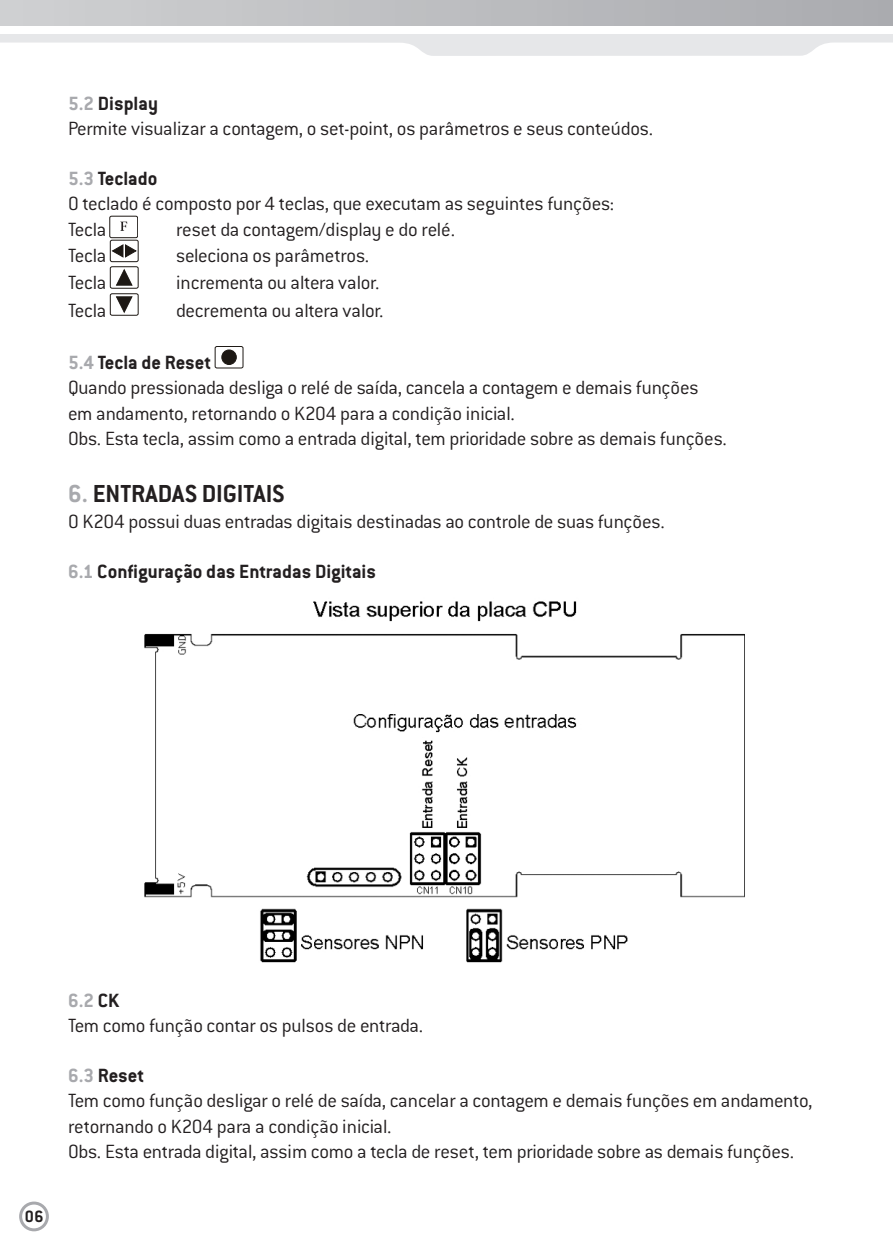
<style>
.page{position:relative;width:893px;height:1259px;background:#fff}
.page>*{position:absolute;margin:0;border:0;box-sizing:border-box;transform-origin:0 0}
.t1{font:700 27px "Conduit ITC";color:#231f20}
.t2{font:300 21px/25.2px "Conduit ITC";letter-spacing:-.015em;color:#231f20}
.t3{font:700 21px "Conduit ITC";color:#231f20}
.t4{font:700 18px "Conduit ITC";color:#231f20}
.s1{font-weight:700;color:#a8a9ad}
.s2{font-weight:700}
.s3{color:#a8a9ad}
</style>
<div class="page">
<div style="left:0;top:0;width:893px;height:26px;background:linear-gradient(to right,#cfd0d2,#aaabaf)"></div>
<div style="left:19px;top:1201px;width:30px;height:30px;border:3px solid #a8a9ad;border-radius:50%"></div>
<svg style="left:0;top:34px;width:893px;height:22px"></svg>
<div style="left:110px;top:240px;width:28px;height:22px;border:1px solid #1d1814;border-radius:2px"></div>
<svg style="left:112px;top:244px;width:25px;height:14px"></svg>
<div style="left:110px;top:266px;width:28px;height:22px;border:1px solid #1d1814;border-radius:2px"></div>
<svg style="left:116px;top:269px;width:17px;height:17px"></svg>
<div style="left:110px;top:293px;width:28px;height:22px;border:1px solid #1d1814;border-radius:2px"></div>
<svg style="left:116px;top:296px;width:17px;height:17px"></svg>
<div style="left:215px;top:346px;width:28px;height:22px;border:1px solid #1d1814;border-radius:2px"></div>
<div style="left:222px;top:350px;width:14px;height:14px;background:#1d1814;border-radius:50%"></div>
<div style="left:221px;top:350px;width:16px;height:15px;border:1px solid #1d1814;border-radius:50%"></div>
<img style="left:144px;top:601px;width:601px;height:362px">
<svg style="left:120px;top:222px;width:7px;height:9px"></svg>
<div style="left:109px;top:216px;width:29px;height:22px;border:1px solid #1d1814;border-radius:2px"></div>
<p class="t2" style="left:68px;top:90px;width:586px"><span class="s1">5.2</span> <span class="s2">Display<br></span>Permite visualizar a contagem, o set-point, os parâmetros e seus conteúdos.</p>
<p class="t2" style="left:68px;top:166px;width:548px"><span class="s1">5.3</span> <span class="s2">Teclado<br></span>O teclado é composto por 4 teclas, que executam as seguintes funções:<br>Tecla</p>
<p class="t2" style="left:176px;top:216px;width:281px">reset da contagem/display e do relé.</p>
<p class="t2" style="left:68px;top:243px;width:40px">Tecla</p>
<p class="t2" style="left:176px;top:243px;width:195px">seleciona os parâmetros.</p>
<p class="t2" style="left:68px;top:270px;width:40px">Tecla</p>
<p class="t2" style="left:176px;top:270px;width:205px">incrementa ou altera valor.</p>
<p class="t2" style="left:68px;top:298px;width:40px">Tecla</p>
<p class="t2" style="left:176px;top:298px;width:209px">decrementa ou altera valor.</p>
<p class="t2" style="left:68px;top:350px;width:660px"><span class="s1">5.4</span> <span class="s2">Tecla de Reset<br></span>Quando pressionada desliga o relé de saída, cancela a contagem e demais funções em andamento, retornando o K204 para a condição inicial.<br>Obs. Esta tecla, assim como a entrada digital, tem prioridade sobre as demais funções.</p>
<p class="t1" style="left:68px;top:478px;width:218px"><span class="s3">6.</span> Entradas Digitais</p>
<p class="t2" style="left:68px;top:508px;width:598px">O K204 possui duas entradas digitais destinadas ao controle de suas funções.</p>
<p class="t3" style="left:68px;top:559px;width:310px"><span class="s3">6.1</span> Configuração das Entradas Digitais</p>
<p class="t4" style="left:25px;top:1205px;width:20px">06</p>
<p class="t2" style="left:68px;top:987px;width:357px"><span class="s1">6.2</span> <span class="s2">CK<br></span>Tem como função contar os pulsos de entrada.</p>
<p class="t2" style="left:68px;top:1063px;width:746px"><span class="s1">6.3</span> <span class="s2">Reset<br></span>Tem como função desligar o relé de saída, cancelar a contagem e demais funções em andamento, retornando o K204 para a condição inicial.<br>Obs. Esta entrada digital, assim como a tecla de reset, tem prioridade sobre as demais funções.</p>
</div>
